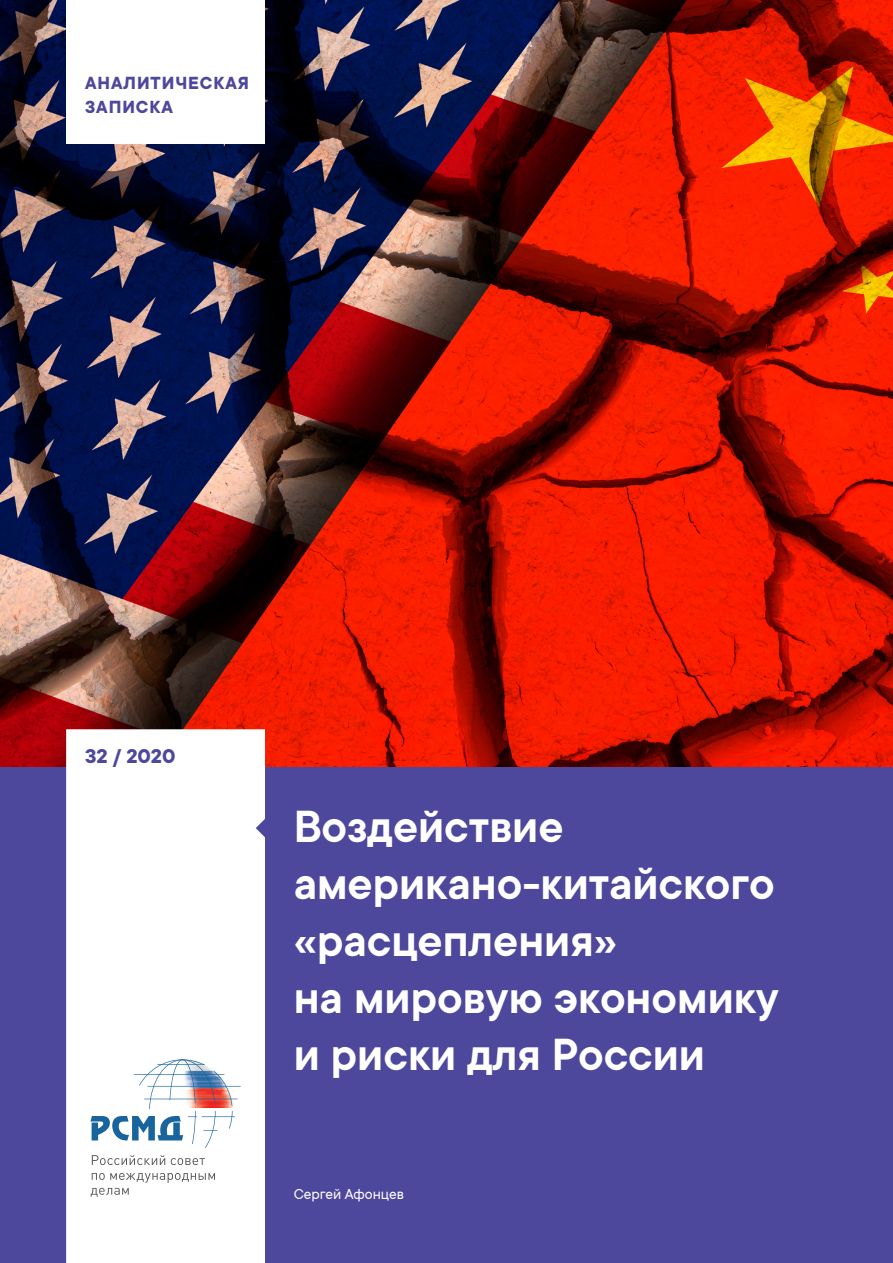
<style>
.page{position:relative;width:893px;height:1263px;background:#fff}
.page>*{position:absolute;margin:0;border:0;box-sizing:border-box;transform-origin:0 0}
.t1{font:600 49.35px/57px "TT Commons";color:#fff}
.t2{font:700 22.05px "TT Commons";color:#4d489c}
.t3{font:700 19.35px "TT Commons";letter-spacing:.05em;color:#4d489c}
.t4{font:16.05px "TT Commons";color:#fff}
</style>
<div class="page">
<img style="left:0;top:0;width:893px;height:767px">
<div style="left:66px;top:0;width:199px;height:143px;background:#fff"></div>
<div style="left:0;top:767px;width:893px;height:496px;background:#4d489c"></div>
<div style="left:66px;top:729px;width:199px;height:534px;background:#fff"></div>
<img style="left:174px;top:1058px;width:61px;height:49px">
<hr style="left:147px;top:1086px;width:94px;height:1px;background:#18659e">
<hr style="left:144px;top:1099px;width:94px;height:1px;background:#18659e">
<hr style="left:202px;top:1116px;width:33px;height:1px;background:#18659e">
<svg style="left:90px;top:1059px;width:143px;height:89px;background:#d6dae3"></svg>
<svg style="left:92px;top:1155px;width:73px;height:10px"></svg>
<svg style="left:171px;top:1158px;width:34px;height:7px"></svg>
<svg style="left:91px;top:1173px;width:124px;height:24px;background:#e8e9e9"></svg>
<p class="t3" style="left:85px;top:73px;width:165px">АНАЛИТИЧЕСКАЯ</p>
<p class="t3" style="left:85px;top:96px;width:89px">ЗАПИСКА</p>
<p class="t2" style="left:85px;top:744px;width:92px">32 / 2020</p>
<p class="t1" style="left:294px;top:799px;width:487px">Воздействие американо-китайского «расцепления»<br>на мировую экономику и риски для России</p>
<p class="t4" style="left:294px;top:1185px;width:112px">Сергей Афонцев</p>
</div>
